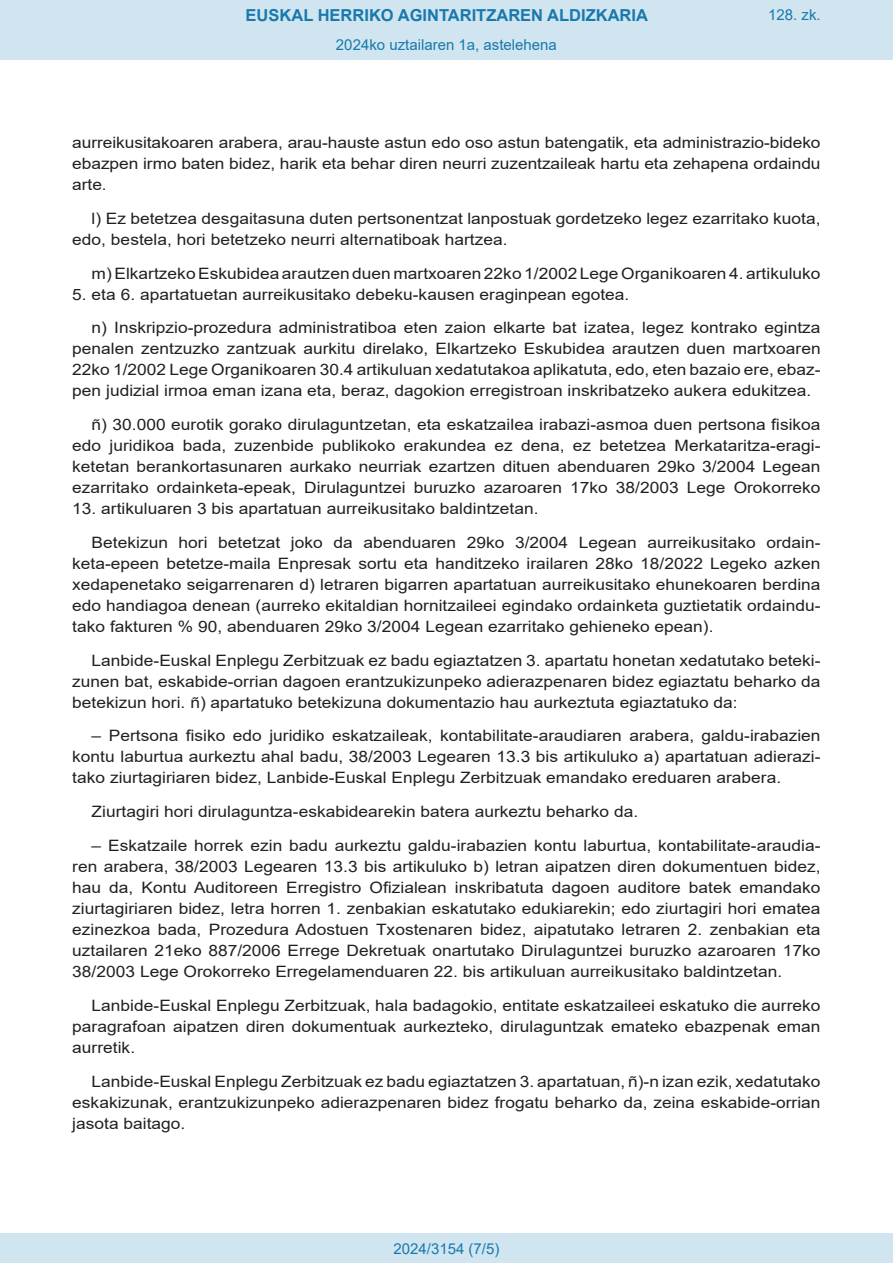
<style>
.page{position:relative;width:893px;height:1263px;background:#fff}
.page>*{position:absolute;margin:0;border:0;box-sizing:border-box;transform-origin:0 0}
.t1{font:700 16.5px "Arial";color:#1879ad}
.BOPVDetalle{font:15.6px/21px "Arial";color:#231f20;text-align:justify;scale:1.11 1}
.Paginacion_Centro{font:15px "Arial";color:#1879ad}
</style>
<div class="page">
<div style="left:0;top:0;width:893px;height:60px;background:#d0e5f0"></div>
<div style="left:0;top:1233px;width:893px;height:30px;background:#d0e5f0"></div>
<p class="t1" style="left:246px;top:3px;width:404px">EUSKAL HERRIKO AGINTARITZAREN ALDIZKARIA</p>
<p class="Paginacion_Centro" style="left:336px;top:35px;width:222px">2024ko uztailaren 1a, astelehena</p>
<p class="Paginacion_Centro" style="left:768px;top:5px;width:54px">128. zk.</p>
<p class="BOPVDetalle" style="left:72px;top:132px;width:676px">aurreikusitakoaren arabera, arau-hauste astun edo oso astun batengatik, eta administrazio-bideko ebazpen irmo baten bidez, harik eta behar diren neurri zuzentzaileak hartu eta zehapena ordaindu arte.</p>
<p class="BOPVDetalle" style="left:72px;top:208px;width:676px;text-indent:19px">l) Ez betetzea desgaitasuna duten pertsonentzat lanpostuak gordetzeko legez ezarritako kuota, edo, bestela, hori betetzeko neurri alternatiboak hartzea.</p>
<p class="BOPVDetalle" style="left:92px;top:263px;width:658px">m) Elkartzeko Eskubidea arautzen duen martxoaren 22ko 1/2002 Lege Organikoaren 4. artikuluko</p>
<p class="BOPVDetalle" style="left:72px;top:284px;width:503px">5. eta 6. apartatuetan aurreikusitako debeku-kausen eraginpean egotea.</p>
<p class="BOPVDetalle" style="left:72px;top:317px;width:676px;text-indent:19px">n) Inskripzio-prozedura administratiboa eten zaion elkarte bat izatea, legez kontrako egintza penalen zentzuzko zantzuak aurkitu direlako, Elkartzeko Eskubidea arautzen duen martxoaren 22ko 1/2002 Lege Organikoaren 30.4 artikuluan xedatutakoa aplikatuta, edo, eten bazaio ere, ebaz&shy;pen judizial irmoa eman izana eta, beraz, dagokion erregistroan inskribatzeko aukera edukitzea.</p>
<p class="BOPVDetalle" style="left:72px;top:414px;width:676px;text-indent:19px">ñ) 30.000 eurotik gorako dirulaguntzetan, eta eskatzailea irabazi-asmoa duen pertsona fisikoa edo juridikoa bada, zuzenbide publikoko erakundea ez dena, ez betetzea Merkataritza-eragi&shy;ketetan berankortasunaren aurkako neurriak ezartzen dituen abenduaren 29ko 3/2004 Legean ezarritako ordainketa-epeak, Dirulaguntzei buruzko azaroaren 17ko 38/2003 Lege Orokorreko</p>
<p class="BOPVDetalle" style="left:72px;top:498px;width:422px">13. artikuluaren 3 bis apartatuan aurreikusitako baldintzetan.</p>
<p class="BOPVDetalle" style="left:72px;top:532px;width:676px;text-indent:19px">Betekizun hori betetzat joko da abenduaren 29ko 3/2004 Legean aurreikusitako ordain&shy;keta-epeen betetze-maila Enpresak sortu eta handitzeko irailaren 28ko 18/2022 Legeko azken xedapenetako seigarrenaren d) letraren bigarren apartatuan aurreikusitako ehunekoaren berdina edo handiagoa denean (aurreko ekitaldian hornitzaileei egindako ordainketa guztietatik ordaindu&shy;tako fakturen % 90, abenduaren 29ko 3/2004 Legean ezarritako gehieneko epean).</p>
<p class="BOPVDetalle" style="left:72px;top:650px;width:676px;text-indent:19px">Lanbide-Euskal Enplegu Zerbitzuak ez badu egiaztatzen 3. apartatu honetan xedatutako beteki&shy;zunen bat, eskabide-orrian dagoen erantzukizunpeko adierazpenaren bidez egiaztatu beharko da betekizun hori. ñ) apartatuko betekizuna dokumentazio hau aurkeztuta egiaztatuko da:</p>
<p class="BOPVDetalle" style="left:72px;top:725px;width:676px;text-indent:19px">– Pertsona fisiko edo juridiko eskatzaileak, kontabilitate-araudiaren arabera, galdu-irabazien kontu laburtua aurkeztu ahal badu, 38/2003 Legearen 13.3 bis artikuluko a) apartatuan adierazi&shy;tako ziurtagiriaren bidez, Lanbide-Euskal Enplegu Zerbitzuak emandako ereduaren arabera.</p>
<p class="BOPVDetalle" style="left:92px;top:801px;width:494px">Ziurtagiri hori dirulaguntza-eskabidearekin batera aurkeztu beharko da.</p>
<p class="BOPVDetalle" style="left:72px;top:835px;width:676px;text-indent:19px">– Eskatzaile horrek ezin badu aurkeztu galdu-irabazien kontu laburtua, kontabilitate-araudia&shy;ren arabera, 38/2003 Legearen 13.3 bis artikuluko b) letran aipatzen diren dokumentuen bidez, hau da, Kontu Auditoreen Erregistro Ofizialean inskribatuta dagoen auditore batek emandako ziurtagiriaren bidez, letra horren 1. zenbakian eskatutako edukiarekin; edo ziurtagiri hori ematea ezinezkoa bada, Prozedura Adostuen Txostenaren bidez, aipatutako letraren 2. zenbakian eta uztailaren 21eko 887/2006 Errege Dekretuak onartutako Dirulaguntzei buruzko azaroaren 17ko 38/2003 Lege Orokorreko Erregelamenduaren 22. bis artikuluan aurreikusitako baldintzetan.</p>
<p class="BOPVDetalle" style="left:72px;top:995px;width:676px;text-indent:19px">Lanbide-Euskal Enplegu Zerbitzuak, hala badagokio, entitate eskatzaileei eskatuko die aurreko paragrafoan aipatzen diren dokumentuak aurkezteko, dirulaguntzak emateko ebazpenak eman aurretik.</p>
<p class="BOPVDetalle" style="left:72px;top:1070px;width:676px;text-indent:19px">Lanbide-Euskal Enplegu Zerbitzuak ez badu egiaztatzen 3. apartatuan, ñ)-n izan ezik, xedatutako eskakizunak, erantzukizunpeko adierazpenaren bidez frogatu beharko da, zeina eskabide-orrian jasota baitago.</p>
<p class="Paginacion_Centro" style="left:393px;top:1238px;width:107px">2024/3154 (7/5)</p>
</div>
